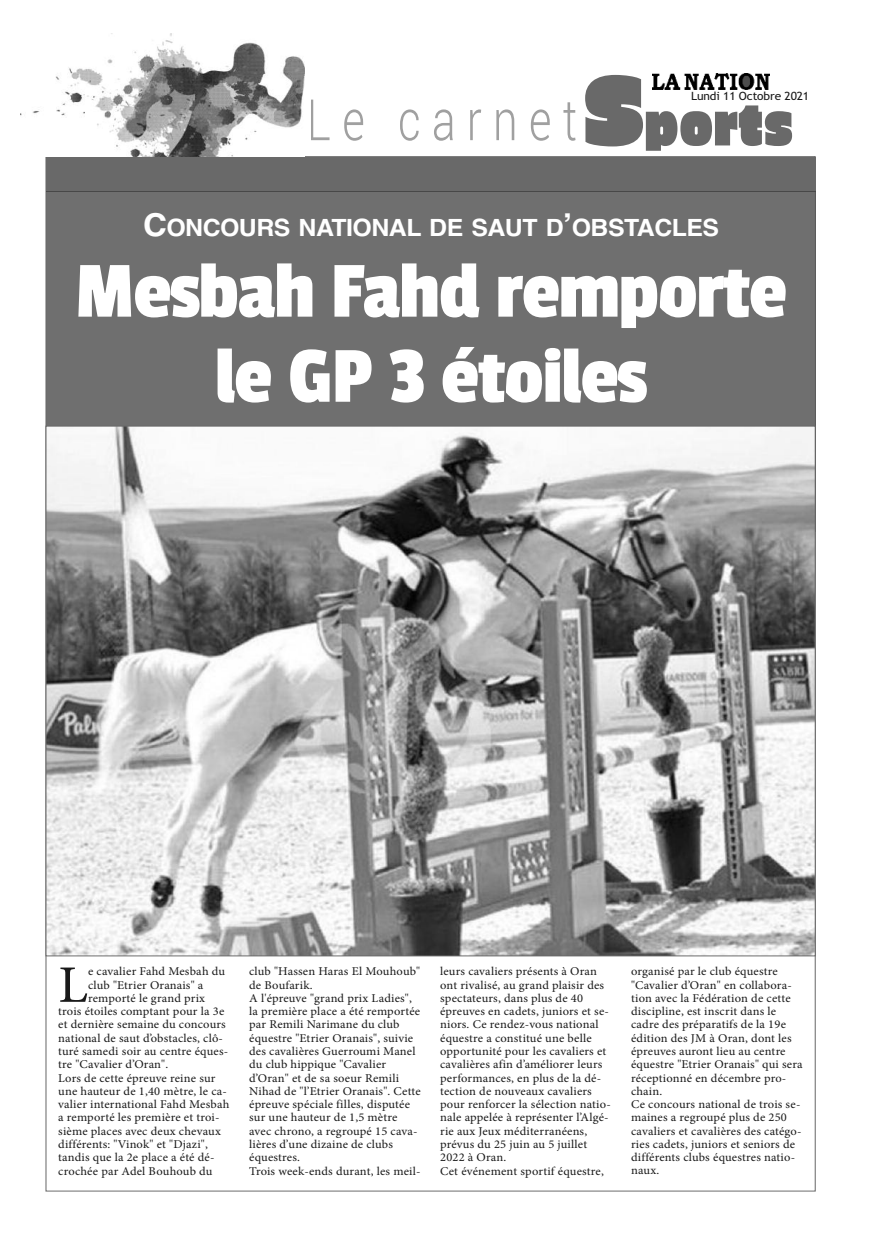
<style>
.page{position:relative;width:893px;height:1234px;background:#fff}
.page>*{position:absolute;margin:0;border:0;box-sizing:border-box;transform-origin:0 0}
.t1{font:82.95px/85.1px "Passion One";letter-spacing:-.015em;color:#fff;text-align:center;scale:1.05 1}
.t2{font:57px "Erica One";color:#696969;scale:.89 1}
.t3{font:52.65px "Minion Pro";color:#191919;scale:1.05 1}
.t4{font:700 23.7px "Helvetica";letter-spacing:-.02em;color:#fff;scale:1.05 1}
.t5{font:11.85px/13.2px "Minion Pro";letter-spacing:.015em;color:#191919;scale:1.05 1}
.t6{font:11.4px "Trebuchet MS";letter-spacing:-.01em;color:#191919;scale:1.05 1}
.s1{font-size:100.65px}
.s2{font-size:31.65px}
</style>
<div class="page">
<svg style="left:311px;top:100px;width:265px;height:41px"></svg>
<div style="left:46px;top:157px;width:769px;height:34px;background:#696969"></div>
<img style="left:652px;top:73px;width:117px;height:16px">
<img style="left:20px;top:33px;width:285px;height:123px">
<hr style="left:815px;top:191px;width:1px;height:340px;background:#6f6f6f">
<div style="left:46px;top:192px;width:769px;height:234px;background:#6f6f6f"></div>
<hr style="left:46px;top:191px;width:769px;height:1px;background:#484848">
<img style="left:48px;top:428px;width:765px;height:525px">
<h2 class="t2" style="left:582px;top:80px;width:238px"><span class="s1">S</span>ports</h2>
<p class="t6" style="left:691px;top:90px;width:114px">Lundi 11 Octobre 2021</p>
<h3 class="t4" style="left:143px;top:214px;width:550px"><span class="s2">C</span>ONCOURS NATIONAL DE SAUT D<span class="s2">’</span>OBSTACLES</h3>
<h1 class="t1" style="left:75px;top:247px;width:680px">Mesbah Fahd remporte le GP 3 étoiles</h1>
<h3 class="t3" style="left:58px;top:964px;width:30px">L</h3>
<p class="t5" style="left:88px;top:965px;width:132px">e cavalier Fahd Mesbah du</p>
<p class="t5" style="left:88px;top:978px;width:111px">club "Etrier Oranais" a</p>
<p class="t5" style="left:88px;top:992px;width:113px">remporté le grand prix</p>
<p class="t5" style="left:58px;top:1005px;width:160px">trois étoiles comptant pour la 3e</p>
<p class="t5" style="left:58px;top:1018px;width:161px">et dernière semaine du concours</p>
<p class="t5" style="left:58px;top:1032px;width:158px">national de saut d’obstacles, clô-</p>
<p class="t5" style="left:58px;top:1045px;width:163px">turé samedi soir au centre éques-</p>
<p class="t5" style="left:58px;top:1058px;width:106px">tre "Cavalier d’Oran".</p>
<p class="t5" style="left:58px;top:1071px;width:151px">Lors de cette épreuve reine sur</p>
<p class="t5" style="left:58px;top:1085px;width:162px">une hauteur de 1,40 mètre, le ca-</p>
<p class="t5" style="left:58px;top:1098px;width:165px">valier international Fahd Mesbah</p>
<p class="t5" style="left:58px;top:1111px;width:155px">a remporté les première et troi-</p>
<p class="t5" style="left:58px;top:1124px;width:156px">sième places avec deux chevaux</p>
<p class="t5" style="left:58px;top:1138px;width:144px">différents: "Vinok" et "Djazi",</p>
<p class="t5" style="left:58px;top:1151px;width:150px">tandis que la 2e place a été dé-</p>
<p class="t5" style="left:58px;top:1164px;width:148px">crochée par Adel Bouhoub du</p>
<p class="t5" style="left:249px;top:965px;width:165px">club "Hassen Haras El Mouhoub" de Boufarik.<br>A l'épreuve "grand prix Ladies", la première place a été remportée par Remili Narimane du club équestre "Etrier Oranais", suivie des cavalières Guerroumi Manel du club hippique "Cavalier d’Oran" et de sa soeur Remili<br>Nihad de "l’Etrier Oranais". Cette épreuve spéciale filles, disputée sur une hauteur de 1,5 mètre avec chrono, a regroupé 15 cava&shy;lières d’une dizaine de clubs équestres.<br>Trois week-ends durant, les meil-</p>
<p class="t5" style="left:440px;top:965px;width:164px">leurs cavaliers présents à Oran ont rivalisé, au grand plaisir des spectateurs, dans plus de 40 épreuves en cadets, juniors et se&shy;niors. Ce rendez-vous national équestre a constitué une belle opportunité pour les cavaliers et cavalières afin d’améliorer leurs performances, en plus de la dé&shy;tection de nouveaux cavaliers pour renforcer la sélection natio&shy;nale appelée à représenter l’Algé&shy;rie aux Jeux méditerranéens, prévus du 25 juin au 5 juillet<br>2022 à Oran.<br>Cet événement sportif équestre,</p>
<p class="t5" style="left:631px;top:965px;width:165px">organisé par le club équestre "Cavalier d’Oran" en collabora&shy;tion avec la Fédération de cette discipline, est inscrit dans le cadre des préparatifs de la 19e édition des JM à Oran, dont les épreuves auront lieu au centre équestre "Etrier Oranais" qui sera réceptionné en décembre pro&shy;chain.<br>Ce concours national de trois se&shy;maines a regroupé plus de 250 cavaliers et cavalières des catégo&shy;ries cadets, juniors et seniors de différents clubs équestres natio&shy;naux.</p>
</div>
